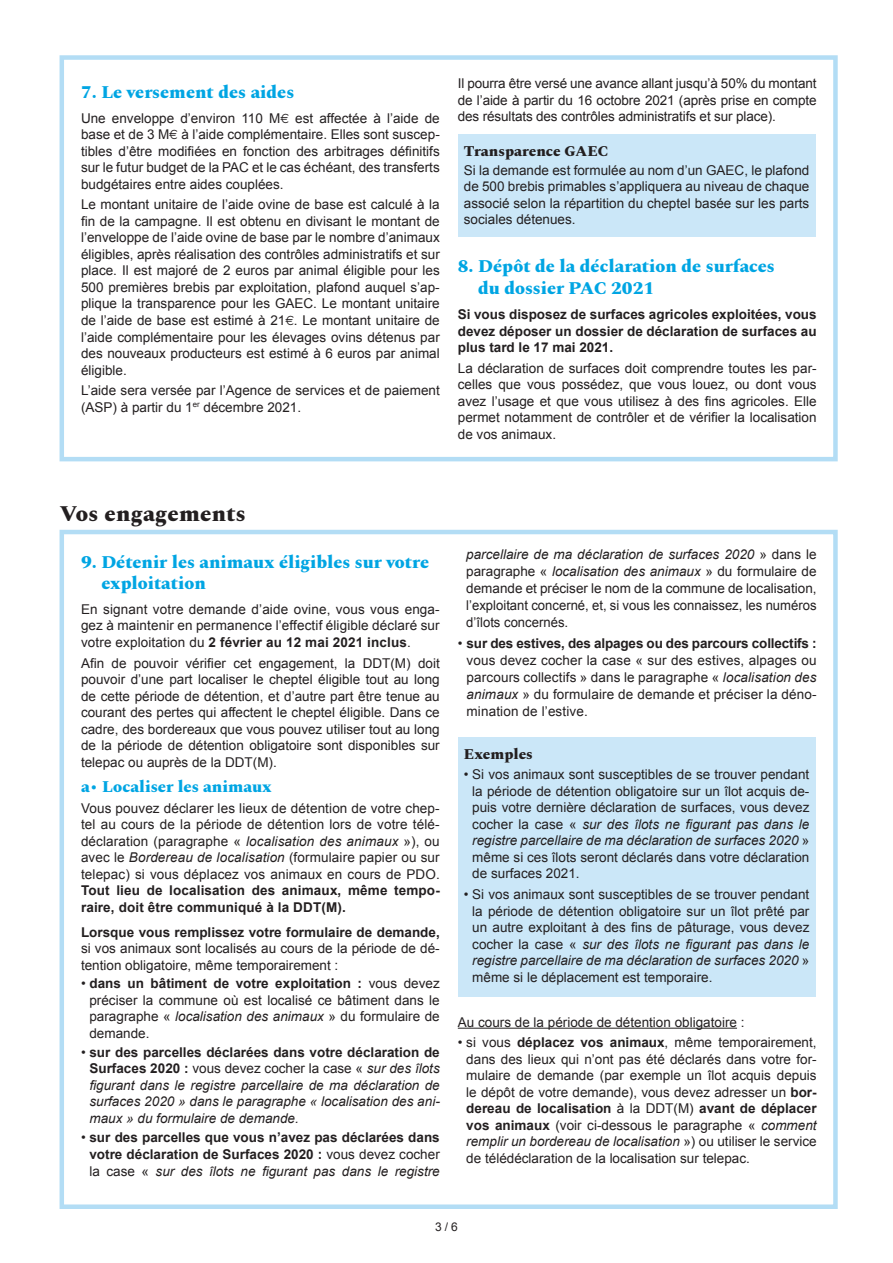
<style>
.page{position:relative;width:893px;height:1263px;background:#fff}
.page>*{position:absolute;margin:0;border:0;box-sizing:border-box;transform-origin:0 0}
.t1{font:800 22.5px "Spectral";letter-spacing:.01em;color:#231f20}
.t2{font:800 18px/22.5px "Spectral";color:#00a5e3}
.t3{font:800 16.5px "Spectral";color:#00a5e3}
.t4{font:800 15px "Spectral";color:#231f20}
.t5{font:13.5px/16.5px "Arial";color:#231f20;text-align:justify}
.t6{font:700 13.5px/16.5px "Arial";color:#231f20;text-align:justify}
.t7{font:italic 13.5px/16.5px "Arial";color:#231f20;text-align:justify}
.t8{font:12px "Arial";color:#231f20}
.s1{font-family:"Euro Sans"}
.s2{font-weight:700}
.s3{font-style:italic}
.s4{font-style:normal}
.s5{font-weight:700;font-style:normal}
.s6{font-weight:400}
.s7{font-weight:400;font-style:italic}
</style>
<div class="page">
<div style="left:458px;top:134px;width:357px;height:102px;background:#cbe7f8"></div>
<div style="left:60px;top:55px;width:778px;height:406px;border:4px solid #b3ddf5"></div>
<div style="left:60px;top:530px;width:778px;height:679px;border:4px solid #b3ddf5"></div>
<hr style="left:458px;top:1028px;width:279px;height:1px;background:#231f20">
<div style="left:458px;top:737px;width:357px;height:259px;background:#cbe7f8"></div>
<h2 class="t2" style="left:81px;top:79px;width:215px">7. Le versement des aides</h2>
<p class="t5" style="left:81px;top:110px;width:360px">Une enveloppe d’environ 110 M<span class="s1">E</span> est affectée à l’aide de base et de 3 M<span class="s1">E</span> à l’aide complémentaire. Elles sont suscep&shy;tibles d’être modifiées en fonction des arbitrages définitifs sur le futur budget de la PAC et le cas échéant, des transferts budgétaires entre aides couplées.</p>
<p class="t5" style="left:81px;top:197px;width:360px">Le montant unitaire de l’aide ovine de base est calculé à la fin de la campagne. Il est obtenu en divisant le montant de l’enveloppe de l’aide ovine de base par le nombre d’animaux éligibles, après réalisation des contrôles administratifs et sur place. Il est majoré de 2 euros par animal éligible pour les 500 premières brebis par exploitation, plafond auquel s’ap&shy;plique la transparence pour les GAEC. Le montant unitaire de l’aide de base est estimé à 21<span class="s1">E</span>. Le montant unitaire de l’aide complémentaire pour les élevages ovins détenus par des nouveaux producteurs est estimé à 6 euros par animal éligible.</p>
<p class="t5" style="left:81px;top:382px;width:360px">L’aide sera versée par l’Agence de services et de paiement (ASP) à partir du 1<sup>er</sup> décembre 2021.</p>
<p class="t5" style="left:458px;top:76px;width:360px">Il pourra être versé une avance allant jusqu’à 50% du montant de l’aide à partir du 16 octobre 2021 (après prise en compte des résultats des contrôles administratifs et sur place).</p>
<p class="t4" style="left:464px;top:140px;width:146px">Transparence GAEC</p>
<p class="t5" style="left:464px;top:162px;width:347px">Si la demande est formulée au nom d’un GAEC, le plafond de 500 brebis primables s’appliquera au niveau de chaque associé selon la répartition du cheptel basée sur les parts sociales détenues.</p>
<h2 class="t2" style="left:478px;top:253px;width:298px;text-indent:-20px">8. Dépôt de la déclaration de surfaces du dossier PAC 2021</h2>
<p class="t6" style="left:458px;top:306px;width:360px">Si vous disposez de surfaces agricoles exploitées, vous devez déposer un dossier de déclaration de surfaces au plus tard le 17 mai 2021.</p>
<p class="t5" style="left:458px;top:360px;width:360px">La déclaration de surfaces doit comprendre toutes les par&shy;celles que vous possédez, que vous louez, ou dont vous avez l’usage et que vous utilisez à des fins agricoles. Elle permet notamment de contrôler et de vérifier la localisation de vos animaux.</p>
<h1 class="t1" style="left:60px;top:498px;width:188px">Vos engagements</h1>
<h2 class="t2" style="left:101px;top:550px;width:329px;line-height:21px;text-indent:-20px">9. Détenir les animaux éligibles sur votre exploitation</h2>
<p class="t5" style="left:81px;top:601px;width:360px">En signant votre demande d’aide ovine, vous vous enga&shy;gez à maintenir en permanence l’effectif éligible déclaré sur votre exploitation du <span class="s2">2 février au 12 mai 2021 inclus</span>.</p>
<p class="t5" style="left:81px;top:655px;width:360px">Afin de pouvoir vérifier cet engagement, la DDT(M) doit pouvoir d’une part localiser le cheptel éligible tout au long de cette période de détention, et d’autre part être tenue au courant des pertes qui affectent le cheptel éligible. Dans ce cadre, des bordereaux que vous pouvez utiliser tout au long de la période de détention obligatoire sont disponibles sur telepac ou auprès de la DDT(M).</p>
<p class="t3" style="left:81px;top:774px;width:192px">a• Localiser les animaux</p>
<p class="t5" style="left:81px;top:800px;width:360px">Vous pouvez déclarer les lieux de détention de votre chep&shy;tel au cours de la période de détention lors de votre télé&shy;déclaration (paragraphe « <span class="s3">localisation des animaux</span> »), ou avec le <span class="s3">Bordereau de localisation</span> (formulaire papier ou sur telepac) si vous déplacez vos animaux en cours de PDO.</p>
<p class="t6" style="left:81px;top:883px;width:360px">Tout lieu de localisation des animaux, même tempo&shy;raire, doit être communiqué à la DDT(M).</p>
<p class="t6" style="left:81px;top:924px;width:360px">Lorsque vous remplissez votre formulaire de demande,</p>
<p class="t5" style="left:81px;top:940px;width:360px">si vos animaux sont localisés au cours de la période de dé&shy;tention obligatoire, même temporairement :</p>
<p class="t5" style="left:89px;top:975px;width:352px;text-indent:-8px">• <span class="s2">dans un bâtiment de votre exploitation :</span> vous devez préciser la commune où est localisé ce bâtiment dans le paragraphe « <span class="s3">localisation des animaux</span> » du formulaire de demande.</p>
<p class="t7" style="left:89px;top:1044px;width:352px;text-indent:-8px"><span class="s4">•</span> <span class="s5">sur des parcelles déclarées dans votre déclaration de Surfaces 2020 :</span> <span class="s4">vous devez cocher la case «</span> sur des îlots figurant dans le registre parcellaire de ma déclaration de surfaces 2020 » dans le paragraphe « localisation des ani&shy;maux » du formulaire de demande.</p>
<p class="t6" style="left:89px;top:1129px;width:352px;line-height:17px;text-indent:-8px"><span class="s6">•</span> sur des parcelles que vous n’avez pas déclarées dans votre déclaration de Surfaces 2020 : <span class="s6">vous devez cocher la case «</span> <span class="s7">sur des îlots ne figurant pas dans le registre</span></p>
<p class="t5" style="left:466px;top:546px;width:352px;line-height:17px"><span class="s3">parcellaire de ma déclaration de surfaces 2020</span> » dans le paragraphe « <span class="s3">localisation des animaux</span> » du formulaire de demande et préciser le nom de la commune de localisation, l’exploitant concerné, et, si vous les connaissez, les numéros d’îlots concernés.</p>
<p class="t5" style="left:467px;top:635px;width:352px;line-height:17px;text-indent:-9px">• <span class="s2">sur des estives, des alpages ou des parcours collectifs : </span>vous devez cocher la case « sur des estives, alpages ou parcours collectifs » dans le paragraphe « <span class="s3">localisation des animaux</span> » du formulaire de demande et préciser la déno&shy;mination de l’estive.</p>
<p class="t4" style="left:464px;top:743px;width:70px">Exemples</p>
<p class="t5" style="left:472px;top:767px;width:339px;text-indent:-8px">• Si vos animaux sont susceptibles de se trouver pendant la période de détention obligatoire sur un îlot acquis de&shy;puis votre dernière déclaration de surfaces, vous devez cocher la case « <span class="s3">sur des îlots ne figurant pas dans le registre parcellaire de ma déclaration de surfaces 2020</span> » même si ces îlots seront déclarés dans votre déclaration de surfaces 2021.</p>
<p class="t5" style="left:472px;top:886px;width:339px;text-indent:-8px">• Si vos animaux sont susceptibles de se trouver pendant la période de détention obligatoire sur un îlot prêté par un autre exploitant à des fins de pâturage, vous devez cocher la case « <span class="s3">sur des îlots ne figurant pas dans le registre parcellaire de ma déclaration de surfaces 2020</span> » même si le déplacement est temporaire.</p>
<p class="t5" style="left:458px;top:1014px;width:288px">Au cours de la période de détention obligatoire :</p>
<p class="t5" style="left:466px;top:1034px;width:352px;text-indent:-8px">• si vous <span class="s2">déplacez vos animaux</span>, même temporairement, dans des lieux qui n’ont pas été déclarés dans votre for&shy;mulaire de demande (par exemple un îlot acquis depuis le dépôt de votre demande), vous devez adresser un <span class="s2">bor&shy;dereau de localisation</span> à la DDT(M) <span class="s2">avant de déplacer vos animaux</span> (voir ci-dessous le paragraphe « <span class="s3">comment remplir un bordereau de localisation</span> ») ou utiliser le service de télédéclaration de la localisation sur telepac.</p>
<p class="t8" style="left:435px;top:1219px;width:24px">3 / 6</p>
</div>
